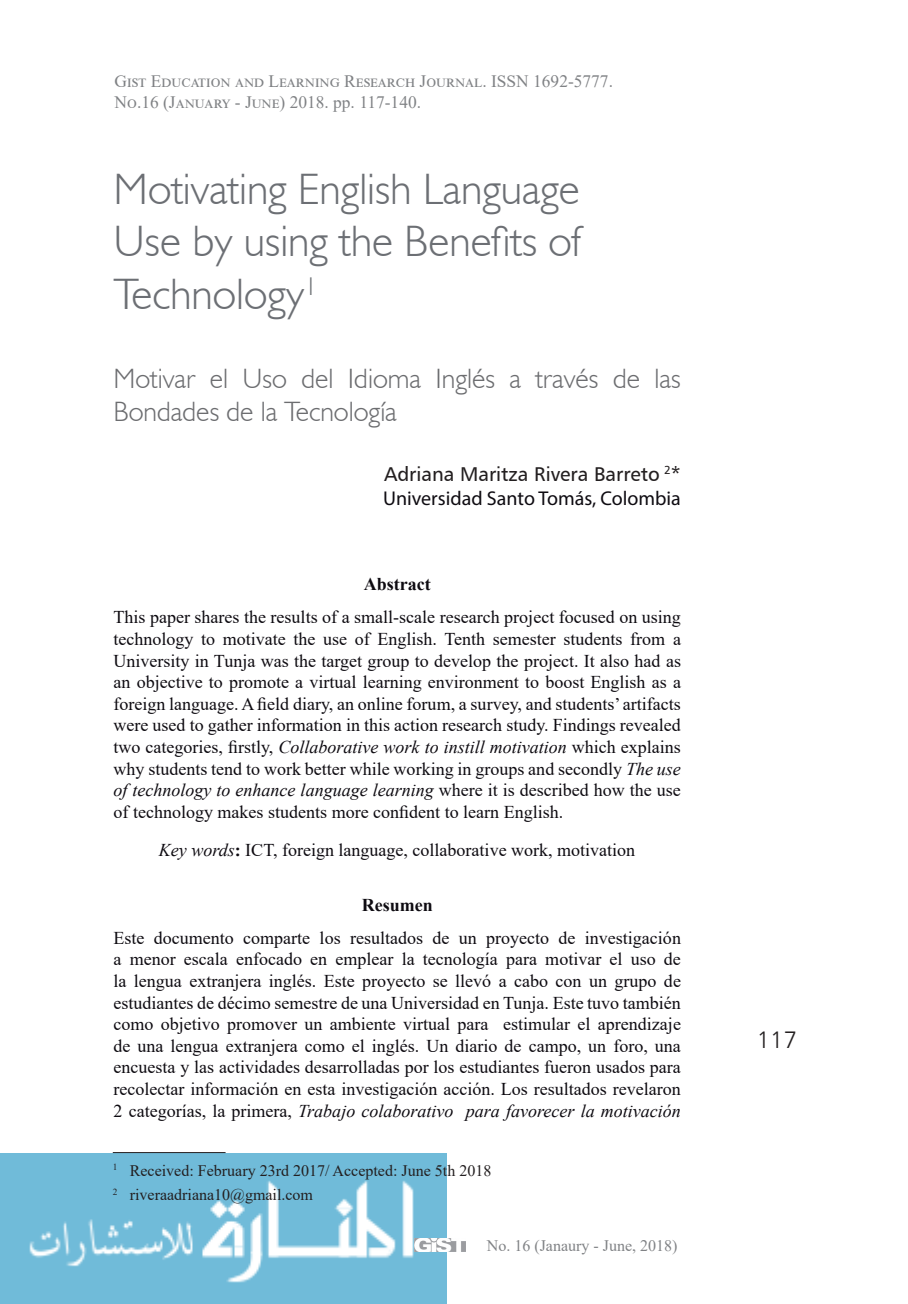
<style>
.page{position:relative;width:908px;height:1304px;background:#fff}
.page>*{position:absolute;margin:0;border:0;box-sizing:border-box;transform-origin:0 0}
.t1{font:300 44px/52.8px "Humanist 521 BT";color:#6c6f74;text-align:justify}
.t2{font:300 28px/33.6px "Humanist 521 BT";color:#6c6d70}
.t3{font:24px "Humanist 777 BT Light B";color:#231f20}
.t4{font:20px "Myriad Pro";color:#0e0b11}
.t5{font:20px "Humanist 777 BT Roman B";color:#231f20}
.t6{font:18px/21.6px "Times New Roman";color:#0e0b11;text-align:justify}
.t7{font:700 18px "Times New Roman";color:#0e0b11}
.t8{font:17.4px/20.8px "Times New Roman";color:#808285}
.t9{font:16px/24.8px "Times New Roman";color:#231f20}
.t10{font:16px "Times New Roman";color:#808285}
.s1{font-style:italic}
.s2{font-weight:700}
</style>
<div class="page">
<img style="left:0;top:1154px;width:446px;height:150px">
<img style="left:414px;top:1238px;width:51px;height:13px">
<hr style="left:113px;top:1152px;width:112px;height:1px;background:#231f20">
<p class="t8" style="left:115px;top:70px;width:499px">Gist Education and Learning Research Journal. ISSN 1692-5777.<br>No.16 (January - June) 2018. pp. 117-140.</p>
<h1 class="t1" style="left:113px;top:161px;width:468px">Motivating English Language Use by using the Benefits of Technology<sup>1</sup></h1>
<h2 class="t2" style="left:113px;top:361px;width:568px">Motivar el Uso del Idioma Inglés a través de las<br>Bondades de la Tecnología</h2>
<p class="t5" style="left:384px;top:461px;width:298px">Adriana Maritza Rivera Barreto <sup>2</sup>*</p>
<p class="t4" style="left:383px;top:486px;width:299px">Universidad Santo Tomás, Colombia</p>
<p class="t7" style="left:363px;top:571px;width:68px">Abstract</p>
<p class="t6" style="left:113px;top:606px;width:568px">This paper shares the results of a small-scale research project focused on using technology to motivate the use of English. Tenth semester students from a University in Tunja was the target group to develop the project. It also had as an objective to promote a virtual learning environment to boost English as a foreign language. A field diary, an online forum, a survey, and students’ artifacts were used to gather information in this action research study. Findings revealed two categories, firstly, <span class="s1">Collaborative work to instill motivation</span> which explains why students tend to work better while working in groups and secondly <span class="s1">The use of technology to enhance language learning</span> where it is described how the use of technology makes students more confident to learn English.</p>
<p class="t6" style="left:159px;top:839px;width:477px"><span class="s1">Key words</span><span class="s2">:</span> ICT, foreign language, collaborative work, motivation</p>
<p class="t7" style="left:361px;top:892px;width:72px">Resumen</p>
<p class="t6" style="left:113px;top:926px;width:568px">Este documento comparte los resultados de un proyecto de investigación a menor escala enfocado en emplear la tecnología para motivar el uso de la lengua extranjera inglés. Este proyecto se llevó a cabo con un grupo de estudiantes de décimo semestre de una Universidad en Tunja. Este tuvo también como objetivo promover un ambiente virtual para estimular el aprendizaje de una lengua extranjera como el inglés. Un diario de campo, un foro, una encuesta y las actividades desarrolladas por los estudiantes fueron usados para recolectar información en esta investigación acción. Los resultados revelaron 2 categorías, la primera, <span class="s1">Trabajo colaborativo para favorecer la motivación</span></p>
<p class="t9" style="left:113px;top:1157px;width:380px"><sup>1</sup> Received: February 23rd 2017/ Accepted: June 5th 2018<br><sup>2</sup> riveraadriana10@gmail.com</p>
<p class="t10" style="left:486px;top:1235px;width:192px">No. 16 (Janaury - June, 2018)</p>
<h3 class="t3" style="left:756px;top:1025px;width:42px">117</h3>
</div>
